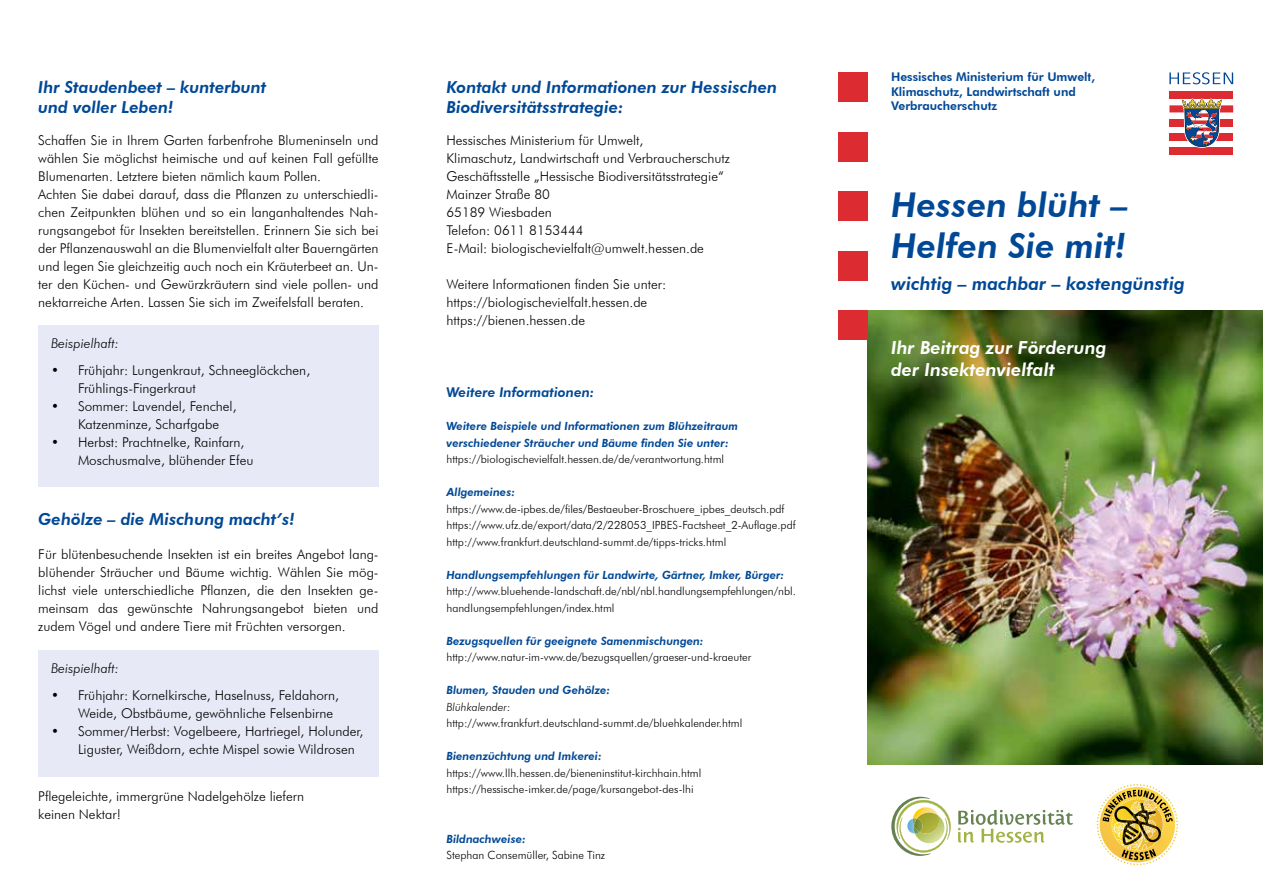
<style>
.page{position:relative;width:1263px;height:893px;background:#fff}
.page>*{position:absolute;margin:0;border:0;box-sizing:border-box;transform-origin:0 0}
.t1{font:italic 800 34.2px/41.1px "Futura BT";color:#004896}
.t2{font:italic 800 18px/21.6px "Futura BT";color:#fff}
.t3{font:italic 800 18px "Futura BT";color:#004896}
.t4{font:italic 800 16.5px/19.8px "Futura BT";color:#004896}
.t5{font:300 13.5px/18px "Futura BT";color:#000}
.t6{font:italic 300 13.5px "Futura BT";color:#000}
.t7{font:italic 800 13.5px "Futura BT";color:#004896}
.t8{font:800 12px/14.4px "Futura BT";color:#004896}
.t9{font:300 11.25px/16.5px "Futura BT";color:#000}
.t10{font:italic 800 11.25px/16.5px "Futura BT";color:#004896}
.t11{font:italic 300 11.25px "Futura BT";color:#000}
</style>
<div class="page">
<img style="left:867px;top:310px;width:396px;height:455px">
<div style="left:1169px;top:91px;width:64px;height:7px;background:#dc2c32"></div>
<div style="left:1169px;top:105px;width:64px;height:7px;background:#dc2c32"></div>
<div style="left:1169px;top:120px;width:64px;height:7px;background:#dc2c32"></div>
<div style="left:1169px;top:134px;width:64px;height:7px;background:#dc2c32"></div>
<div style="left:1169px;top:148px;width:64px;height:7px;background:#dc2c32"></div>
<svg style="left:1181px;top:98px;width:42px;height:50px"></svg>
<svg style="left:1169px;top:72px;width:64px;height:12px"></svg>
<div style="left:838px;top:72px;width:29px;height:30px;background:#dc2c32"></div>
<div style="left:838px;top:132px;width:29px;height:30px;background:#dc2c32"></div>
<div style="left:838px;top:191px;width:29px;height:30px;background:#dc2c32"></div>
<div style="left:838px;top:251px;width:29px;height:30px;background:#dc2c32"></div>
<div style="left:838px;top:310px;width:29px;height:30px;background:#dc2c32"></div>
<div style="left:38px;top:325px;width:340px;height:161px;background:#e8e9f6"></div>
<div style="left:38px;top:650px;width:340px;height:126px;background:#e8e9f6"></div>
<svg style="left:1097px;top:784px;width:81px;height:81px"></svg>
<svg style="left:958px;top:810px;width:115px;height:33px"></svg>
<svg style="left:891px;top:796px;width:60px;height:60px"></svg>
<p class="t4" style="left:38px;top:78px;width:230px">Ihr Staudenbeet – kunterbunt und voller Leben!</p>
<p class="t5" style="left:38px;top:131px;width:342px">Schaffen Sie in Ihrem Garten farbenfrohe Blumeninseln und wählen Sie möglichst heimische und auf keinen Fall gefüllte Blumenarten. Letztere bieten nämlich kaum Pollen.<br>Achten Sie dabei darauf, dass die Pflanzen zu unterschiedli&shy;chen Zeitpunkten blühen und so ein langanhaltendes Nah&shy;rungsangebot für Insekten bereitstellen. Erinnern Sie sich bei der Pflanzenauswahl an die Blumenvielfalt alter Bauerngärten und legen Sie gleichzeitig auch noch ein Kräuterbeet an. Un&shy;ter den Küchen- und Gewürzkräutern sind viele pollen- und nektarreiche Arten. Lassen Sie sich im Zweifelsfall beraten.</p>
<p class="t6" style="left:51px;top:335px;width:69px">Beispielhaft:</p>
<p class="t5" style="left:78px;top:361px;width:234px;text-indent:-27px">• Frühjahr: Lungenkraut, Schneeglöckchen,<br>Frühlings-Fingerkraut</p>
<p class="t5" style="left:78px;top:397px;width:160px;text-indent:-27px">• Sommer: Lavendel, Fenchel,<br>Katzenminze, Scharfgabe</p>
<p class="t5" style="left:78px;top:433px;width:177px;text-indent:-27px">• Herbst: Prachtnelke, Rainfarn,<br>Moschusmalve, blühender Efeu</p>
<p class="t4" style="left:38px;top:510px;width:258px">Gehölze – die Mischung macht’s!</p>
<p class="t5" style="left:38px;top:545px;width:342px;text-align:justify">Für blütenbesuchende Insekten ist ein breites Angebot lang&shy;blühender Sträucher und Bäume wichtig. Wählen Sie mög&shy;lichst viele unterschiedliche Pflanzen, die den Insekten ge&shy;meinsam das gewünschte Nahrungsangebot bieten und zudem Vögel und andere Tiere mit Früchten versorgen.</p>
<p class="t6" style="left:51px;top:660px;width:69px">Beispielhaft:</p>
<p class="t5" style="left:78px;top:686px;width:263px;text-indent:-27px">• Frühjahr: Kornelkirsche, Haselnuss, Feldahorn,<br>Weide, Obstbäume, gewöhnliche Felsenbirne</p>
<p class="t5" style="left:78px;top:722px;width:287px;text-indent:-27px">• Sommer/Herbst: Vogelbeere, Hartriegel, Holunder,<br>Liguster, Weißdorn, echte Mispel sowie Wildrosen</p>
<p class="t5" style="left:38px;top:787px;width:267px">Pflegeleichte, immergrüne Nadelgehölze liefern keinen Nektar!</p>
<p class="t4" style="left:446px;top:78px;width:332px">Kontakt und Informationen zur Hessischen<br>Biodiversitätsstrategie:</p>
<p class="t5" style="left:446px;top:131px;width:285px">Hessisches Ministerium für Umwelt,<br>Klimaschutz, Landwirtschaft und Verbraucherschutz Geschäftsstelle „Hessische Biodiversitätsstrategie“ Mainzer Straße 80<br>65189 Wiesbaden<br>Telefon: 0611 8153444<br>E-Mail: biologischevielfalt@umwelt.hessen.de</p>
<p class="t5" style="left:446px;top:275px;width:221px">Weitere Informationen finden Sie unter: https://biologischevielfalt.hessen.de https://bienen.hessen.de</p>
<p class="t7" style="left:446px;top:384px;width:149px">Weitere Informationen:</p>
<p class="t10" style="left:446px;top:418px;width:293px">Weitere Beispiele und Informationen zum Blühzeitraum verschiedener Sträucher und Bäume finden Sie unter:</p>
<p class="t9" style="left:446px;top:451px;width:279px">https://biologischevielfalt.hessen.de/de/verantwortung.html</p>
<p class="t10" style="left:446px;top:484px;width:70px">Allgemeines:</p>
<p class="t9" style="left:446px;top:500px;width:351px">https://www.de-ipbes.de/files/Bestaeuber-Broschuere_ipbes_deutsch.pdf https://www.ufz.de/export/data/2/228053_IPBES-Factsheet_2-Auflage.pdf http://www.frankfurt.deutschland-summt.de/tipps-tricks.html</p>
<p class="t10" style="left:446px;top:566px;width:339px">Handlungsempfehlungen für Landwirte, Gärtner, Imker, Bürger:</p>
<p class="t9" style="left:446px;top:583px;width:351px">http://www.bluehende-landschaft.de/nbl/nbl.handlungsempfehlungen/nbl. handlungsempfehlungen/index.html</p>
<p class="t10" style="left:446px;top:632px;width:259px">Bezugsquellen für geeignete Samenmischungen:</p>
<p class="t9" style="left:446px;top:649px;width:306px">http://www.natur-im-vww.de/bezugsquellen/graeser-und-kraeuter</p>
<p class="t10" style="left:446px;top:682px;width:165px">Blumen, Stauden und Gehölze:</p>
<p class="t11" style="left:446px;top:700px;width:65px">Blühkalender:</p>
<p class="t9" style="left:446px;top:715px;width:297px">http://www.frankfurt.deutschland-summt.de/bluehkalender.html</p>
<p class="t10" style="left:446px;top:748px;width:157px">Bienenzüchtung und Imkerei:</p>
<p class="t9" style="left:446px;top:764px;width:256px">https://www.llh.hessen.de/bieneninstitut-kirchhain.html https://hessische-imker.de/page/kursangebot-des-lhi</p>
<p class="t10" style="left:446px;top:830px;width:81px">Bildnachweise:</p>
<p class="t9" style="left:446px;top:847px;width:160px">Stephan Consemüller, Sabine Tinz</p>
<p class="t8" style="left:891px;top:70px;width:205px">Hessisches Ministerium für Umwelt,<br>Klimaschutz, Landwirtschaft und<br>Verbraucherschutz</p>
<h1 class="t1" style="left:891px;top:185px;width:238px">Hessen blüht –<br>Helfen Sie mit!</h1>
<h2 class="t3" style="left:891px;top:273px;width:295px">wichtig – machbar – kostengünstig</h2>
<h2 class="t2" style="left:891px;top:337px;width:217px">Ihr Beitrag zur Förderung der Insektenvielfalt</h2>
</div>
